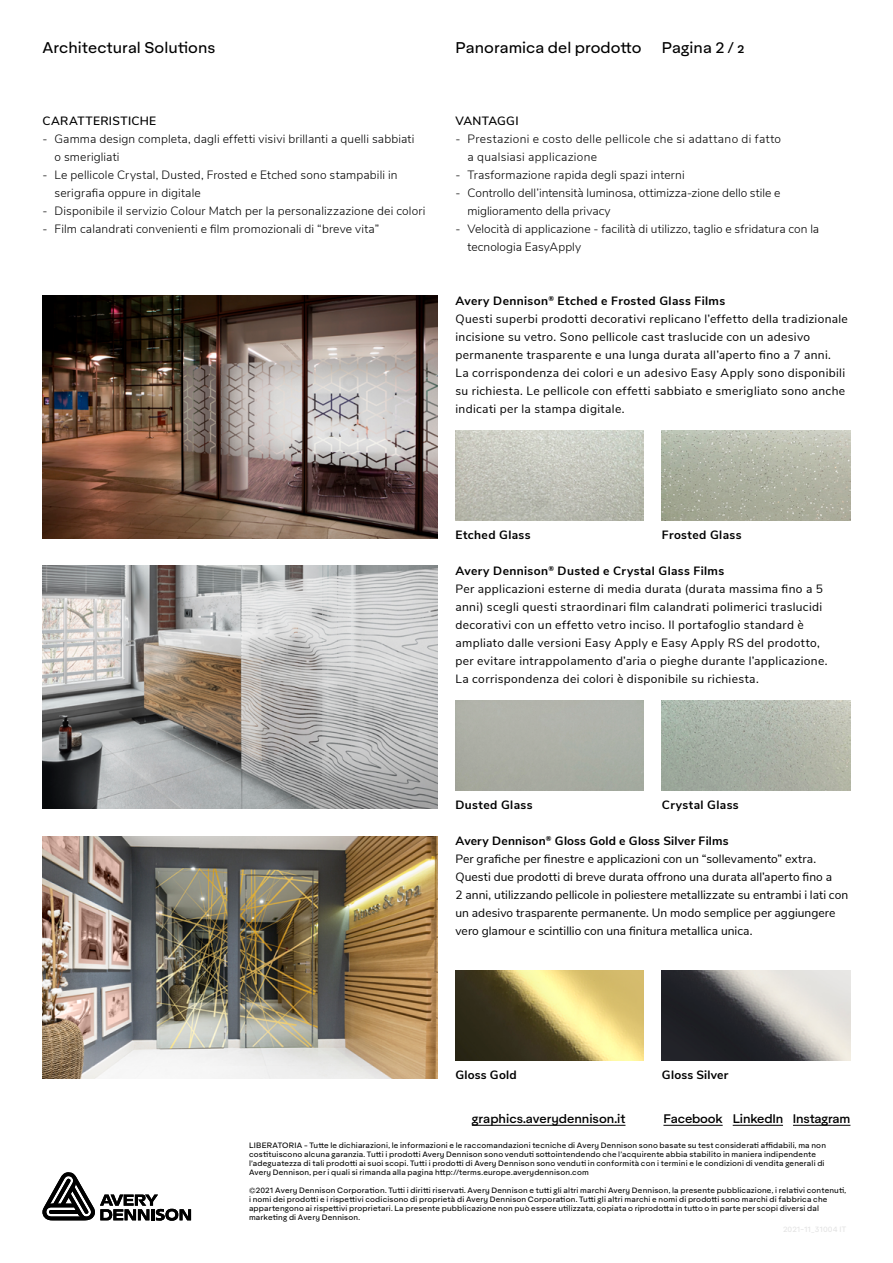
<style>
.page{position:relative;width:893px;height:1263px;background:#fff}
.page>*{position:absolute;margin:0;border:0;box-sizing:border-box;transform-origin:0 0}
.t1{font:15px "Aktifo A";letter-spacing:.005em;color:#000}
.t2{font:12px/18px "Nunito Sans";letter-spacing:.025em;color:#000}
.t3{font:300 12px/18px "Nunito Sans";letter-spacing:.01em;color:#000}
.t4{font:12px/18px "Nunito Sans";letter-spacing:.005em;color:#000}
.t5{font:700 12px "Nunito Sans";letter-spacing:.03em;color:#000}
.t6{font:500 12px "Aktifo A";letter-spacing:-.015em;color:#000}
.t7{font:600 12px "Nunito Sans";letter-spacing:.03em;color:#000}
.t8{font:7.5px/9px "Aktifo A";letter-spacing:.02em;color:#000}
.s1{font-weight:700}
</style>
<div class="page">
<svg style="left:42px;top:1172px;width:149px;height:49px"></svg>
<hr style="left:472px;top:1125px;width:153px;height:1px;background:#000">
<hr style="left:663px;top:1125px;width:60px;height:1px;background:#000">
<hr style="left:733px;top:1125px;width:50px;height:1px;background:#000">
<hr style="left:793px;top:1125px;width:57px;height:1px;background:#000">
<img style="left:43px;top:837px;width:394px;height:242px">
<img style="left:43px;top:565px;width:394px;height:244px">
<img style="left:662px;top:701px;width:188px;height:90px">
<img style="left:662px;top:971px;width:188px;height:90px">
<img style="left:455px;top:971px;width:189px;height:90px">
<img style="left:43px;top:295px;width:394px;height:244px">
<img style="left:662px;top:431px;width:188px;height:90px">
<img style="left:455px;top:431px;width:189px;height:90px">
<h1 class="t1" style="left:43px;top:38px;width:174px">Architectural Solutions</h1>
<h1 class="t1" style="left:455px;top:38px;width:188px">Panoramica del prodotto</h1>
<h1 class="t1" style="left:662px;top:38px;width:84px">Pagina 2 / 2</h1>
<h2 class="t7" style="left:43px;top:112px;width:115px">CARATTERISTICHE</h2>
<h2 class="t3" style="left:55px;top:129px;width:361px;text-indent:-12px">- Gamma design completa, dagli effetti visivi brillanti a quelli sabbiati o smerigliati</h2>
<h2 class="t3" style="left:55px;top:165px;width:345px;text-indent:-12px">- Le pellicole Crystal, Dusted, Frosted e Etched sono stampabili in serigrafia oppure in digitale</h2>
<h2 class="t3" style="left:43px;top:201px;width:384px">- Disponibile il servizio Colour Match per la personalizzazione dei colori</h2>
<h2 class="t3" style="left:43px;top:219px;width:338px">- Film calandrati convenienti e film promozionali di “breve vita”</h2>
<h2 class="t7" style="left:455px;top:112px;width:65px">VANTAGGI</h2>
<h2 class="t3" style="left:467px;top:129px;width:315px;text-indent:-12px">- Prestazioni e costo delle pellicole che si adattano di fatto a qualsiasi applicazione</h2>
<h2 class="t3" style="left:455px;top:165px;width:231px">- Trasformazione rapida degli spazi interni</h2>
<h2 class="t3" style="left:467px;top:183px;width:314px;text-indent:-12px">- Controllo dell’intensità luminosa, ottimizza-zione dello stile e miglioramento della privacy</h2>
<h2 class="t3" style="left:467px;top:219px;width:353px;text-indent:-12px">- Velocità di applicazione - facilità di utilizzo, taglio e sfridatura con la tecnologia EasyApply</h2>
<p class="t2" style="left:455px;top:291px;width:394px"><span class="s1">Avery Dennison</span><sup>®</sup> <span class="s1">Etched e Frosted Glass Films<br></span>Questi superbi prodotti decorativi replicano l’effetto della tradizionale incisione su vetro. Sono pellicole cast traslucide con un adesivo permanente trasparente e una lunga durata all’aperto fino a 7 anni.<br>La corrispondenza dei colori e un adesivo Easy Apply sono disponibili su richiesta. Le pellicole con effetti sabbiato e smerigliato sono anche indicati per la stampa digitale.</p>
<h2 class="t5" style="left:455px;top:526px;width:77px">Etched Glass</h2>
<h2 class="t5" style="left:662px;top:526px;width:81px">Frosted Glass</h2>
<p class="t2" style="left:455px;top:561px;width:374px"><span class="s1">Avery Dennison</span><sup>®</sup> <span class="s1">Dusted e Crystal Glass Films<br></span>Per applicazioni esterne di media durata (durata massima fino a 5 anni) scegli questi straordinari film calandrati polimerici traslucidi decorativi con un effetto vetro inciso. Il portafoglio standard è ampliato dalle versioni Easy Apply e Easy Apply RS del prodotto, per evitare intrappolamento d’aria o pieghe durante l’applicazione.<br>La corrispondenza dei colori è disponibile su richiesta.</p>
<h2 class="t5" style="left:455px;top:796px;width:78px">Dusted Glass</h2>
<h2 class="t5" style="left:662px;top:796px;width:78px">Crystal Glass</h2>
<p class="t4" style="left:455px;top:831px;width:394px"><span class="s1">Avery Dennison</span><sup>®</sup> <span class="s1">Gloss Gold e Gloss Silver Films<br></span>Per grafiche per finestre e applicazioni con un “sollevamento” extra.<br>Questi due prodotti di breve durata offrono una durata all’aperto fino a<br>2 anni, utilizzando pellicole in poliestere metallizzate su entrambi i lati con un adesivo trasparente permanente. Un modo semplice per aggiungere vero glamour e scintillio con una finitura metallica unica.</p>
<h2 class="t5" style="left:455px;top:1066px;width:63px">Gloss Gold</h2>
<h2 class="t5" style="left:662px;top:1066px;width:68px">Gloss Silver</h2>
<h2 class="t6" style="left:472px;top:1111px;width:155px">graphics.averydennison.it</h2>
<h2 class="t6" style="left:663px;top:1111px;width:189px">Facebook LinkedIn Instagram</h2>
<p class="t8" style="left:249px;top:1141px;width:578px">LIBERATORIA - Tutte le dichiarazioni, le informazioni e le raccomandazioni tecniche di Avery Dennison sono basate su test considerati affidabili, ma non costituiscono alcuna garanzia. Tutti i prodotti Avery Dennison sono venduti sottointendendo che l’acquirente abbia stabilito in maniera indipendente l’adeguatezza di tali prodotti ai suoi scopi. Tutti i prodotti di Avery Dennison sono venduti in conformità con i termini e le condizioni di vendita generali di Avery Dennison, per i quali si rimanda alla pagina http://terms.europe.averydennison.com</p>
<p class="t8" style="left:249px;top:1186px;width:599px">©2021 Avery Dennison Corporation. Tutti i diritti riservati. Avery Dennison e tutti gli altri marchi Avery Dennison, la presente pubblicazione, i relativi contenuti, i nomi dei prodotti e i rispettivi codicisono di proprietà di Avery Dennison Corporation. Tutti gli altri marchi e nomi di prodotti sono marchi di fabbrica che appartengono ai rispettivi proprietari. La presente pubblicazione non può essere utilizzata, copiata o riprodotta in tutto o in parte per scopi diversi dal marketing di Avery Dennison.</p>
</div>
